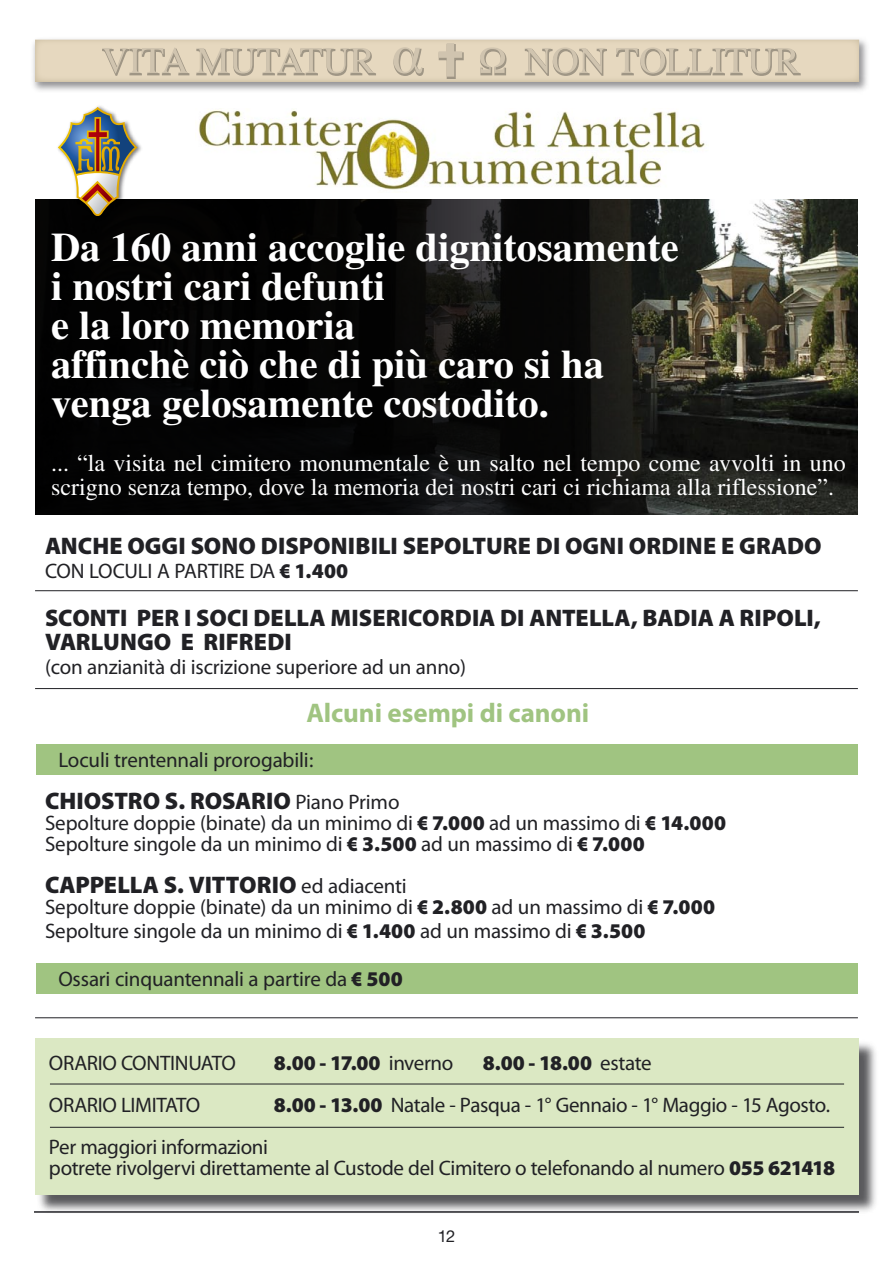
<style>
.page{position:relative;width:893px;height:1263px;background:#fff}
.page>*{position:absolute;margin:0;border:0;box-sizing:border-box;transform-origin:0 0}
.Corpo_del_testo{font:700 40.5px "Times";color:#fff}
.Testo_Antella{font:700 27px "Myriad Pro";letter-spacing:-.005em;color:#a0c481}
.Testo_Antella-2{font:900 24px/24px "Myriad Pro";letter-spacing:.005em;color:#212125}
.Corpo_del_testo-2{font:24px/24px "Times";color:#fff}
.Testo_Antella-3{font:21px "Myriad Pro";letter-spacing:-.01em;color:#212125}
.Testo_Antella-4{font:900 21px "Myriad Pro";color:#212125}
.TESTO{font:16.5px "Helvetica Neue";color:#212125}
.s1{font-weight:900}
.s2{font-weight:400;font-size:21px}
.s3{font-weight:400}
</style>
<div class="page">
<hr style="left:34px;top:1211px;width:825px;height:2px;background:#212125">
<div style="left:36px;top:963px;width:821px;height:31px;background:#a0c481"></div>
<div style="left:36px;top:744px;width:821px;height:31px;background:#a0c481"></div>
<svg style="left:35px;top:200px;width:822px;height:314px;background:#161614"></svg>
<div style="left:36px;top:1039px;width:843px;height:176px;background:#212125;opacity:.75"></div>
<div style="left:35px;top:1039px;width:824px;height:156px;background:#dbe8c3"></div>
<img style="left:51px;top:106px;width:98px;height:120px">
<svg style="left:58px;top:107px;width:79px;height:110px"></svg>
<img style="left:198px;top:109px;width:507px;height:81px">
<img style="left:33px;top:39px;width:834px;height:52px">
<div style="left:35px;top:40px;width:824px;height:42px;background:#e5d7be"></div>
<svg style="left:102px;top:48px;width:274px;height:28px"></svg>
<svg style="left:480px;top:47px;width:27px;height:28px"></svg>
<svg style="left:393px;top:47px;width:31px;height:29px"></svg>
<svg style="left:524px;top:47px;width:83px;height:29px"></svg>
<svg style="left:616px;top:47px;width:185px;height:29px"></svg>
<svg style="left:438px;top:43px;width:26px;height:35px"></svg>
<hr style="left:35px;top:590px;width:823px;height:1px;background:#212125">
<hr style="left:35px;top:688px;width:823px;height:1px;background:#212125">
<hr style="left:35px;top:1017px;width:823px;height:1px;background:#212125">
<hr style="left:50px;top:1084px;width:794px;height:1px;background:#212125">
<hr style="left:50px;top:1127px;width:794px;height:1px;background:#212125">
<p class="Corpo_del_testo" style="left:51px;top:223px;width:629px">Da 160 anni accoglie dignitosamente</p>
<p class="Corpo_del_testo" style="left:51px;top:262px;width:336px">i nostri cari defunti</p>
<p class="Corpo_del_testo" style="left:51px;top:301px;width:306px">e la loro memoria</p>
<p class="Corpo_del_testo" style="left:51px;top:340px;width:554px">affinchè ciò che di più caro si ha</p>
<p class="Corpo_del_testo" style="left:51px;top:379px;width:499px">venga gelosamente costodito.</p>
<p class="Corpo_del_testo-2" style="left:51px;top:450px;width:796px">... “la visita nel cimitero monumentale è un salto nel tempo come avvolti in uno scrigno senza tempo, dove la memoria dei nostri cari ci richiama alla riflessione”.</p>
<p class="Testo_Antella-2" style="left:45px;top:534px;width:778px">ANCHE OGGI SONO DISPONIBILI SEPOLTURE DI OGNI ORDINE E GRADO</p>
<p class="Testo_Antella-3" style="left:45px;top:559px;width:305px">CON LOCULI A PARTIRE DA <span class="s1">€ 1.400</span></p>
<p class="Testo_Antella-2" style="left:45px;top:606px;width:777px">SCONTI PER I SOCI DELLA MISERICORDIA DI ANTELLA, BADIA A RIPOLI,<br>VARLUNGO E RIFREDI</p>
<p class="Testo_Antella-3" style="left:45px;top:655px;width:423px">(con anzianità di iscrizione superiore ad un anno)</p>
<p class="Testo_Antella" style="left:306px;top:698px;width:284px">Alcuni esempi di canoni</p>
<p class="Testo_Antella-3" style="left:58px;top:748px;width:257px">Loculi trentennali prorogabili:</p>
<p class="Testo_Antella-2" style="left:45px;top:789px;width:356px">CHIOSTRO S. ROSARIO <span class="s2">Piano Primo</span></p>
<p class="Testo_Antella-3" style="left:45px;top:811px;width:682px">Sepolture doppie (binate) da un minimo di <span class="s1">€ 7.000</span> ad un massimo di <span class="s1">€ 14.000</span></p>
<p class="Testo_Antella-3" style="left:45px;top:832px;width:601px">Sepolture singole da un minimo di <span class="s1">€ 3.500</span> ad un massimo di <span class="s1">€ 7.000</span></p>
<p class="Testo_Antella-2" style="left:45px;top:873px;width:363px">CAPPELLA S. VITTORIO <span class="s2">ed adiacenti</span></p>
<p class="Testo_Antella-3" style="left:45px;top:895px;width:672px">Sepolture doppie (binate) da un minimo di <span class="s1">€ 2.800</span> ad un massimo di <span class="s1">€ 7.000</span></p>
<p class="Testo_Antella-3" style="left:45px;top:919px;width:602px">Sepolture singole da un minimo di <span class="s1">€ 1.400</span> ad un massimo di <span class="s1">€ 3.500</span></p>
<p class="Testo_Antella-3" style="left:58px;top:967px;width:346px">Ossari cinquantennali a partire da <span class="s1">€ 500</span></p>
<p class="Testo_Antella-3" style="left:49px;top:1052px;width:189px">ORARIO CONTINUATO</p>
<p class="Testo_Antella-4" style="left:274px;top:1051px;width:181px">8.00 - 17.00 <span class="s3">inverno</span></p>
<p class="Testo_Antella-4" style="left:483px;top:1051px;width:170px">8.00 - 18.00 <span class="s3">estate</span></p>
<p class="Testo_Antella-3" style="left:49px;top:1094px;width:153px">ORARIO LIMITATO</p>
<p class="Testo_Antella-3" style="left:274px;top:1094px;width:558px"><span class="s1">8.00 - 13.00</span> Natale - Pasqua - 1° Gennaio - 1° Maggio - 15 Agosto.</p>
<p class="Testo_Antella-3" style="left:49px;top:1136px;width:221px">Per maggiori informazioni</p>
<p class="Testo_Antella-3" style="left:49px;top:1157px;width:788px">potrete rivolgervi direttamente al Custode del Cimitero o telefonando al numero <span class="s1">055 621418</span></p>
<p class="TESTO" style="left:438px;top:1226px;width:19px">12</p>
</div>
